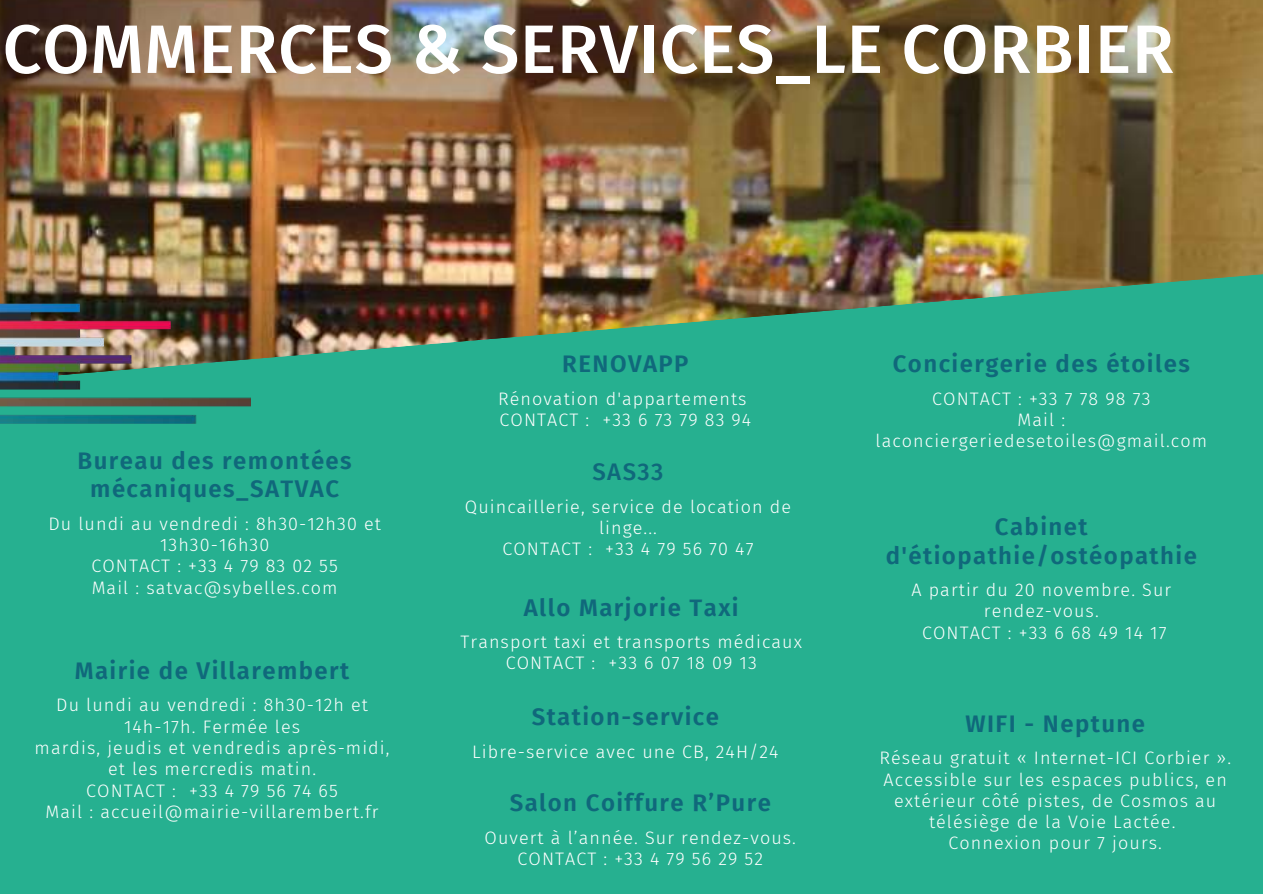
<style>
.page{position:relative;width:1263px;height:894px;background:#fff}
.page>*{position:absolute;margin:0;border:0;box-sizing:border-box;transform-origin:0 0}
.t1{font:500 68.4px "Fira Sans";letter-spacing:.01em;color:#fff}
.t2{font:600 24px/28.3px "Fira Sans";letter-spacing:.06em;color:#10687b;text-align:center}
.t3{font:500 24px "Fira Sans";letter-spacing:.06em;color:#10687b}
.t4{font:300 18px/21.3px "Fira Sans";letter-spacing:.06em;color:#fff;text-align:center}
</style>
<div class="page">
<img style="left:0;top:0;width:1262px;height:273px">
<div style="left:0;top:273px;width:1263px;height:620px;background:#26b090"></div>
<img style="left:0;top:296px;width:250px;height:135px">
<h1 class="t1" style="left:3px;top:9px;width:1172px">COMMERCES &amp; SERVICES_LE CORBIER</h1>
<h2 class="t2" style="left:78px;top:446px;width:276px">Bureau des remontées mécaniques_SATVAC</h2>
<p class="t4" style="left:48px;top:513px;width:334px">Du lundi au vendredi : 8h30-12h30 et<br>13h30-16h30<br>CONTACT : +33 4 79 83 02 55<br>Mail : satvac@sybelles.com</p>
<h2 class="t2" style="left:75px;top:656px;width:276px">Mairie de Villarembert</h2>
<p class="t4" style="left:35px;top:694px;width:356px">Du lundi au vendredi : 8h30-12h et<br>14h-17h. Fermée les<br>mardis, jeudis et vendredis après-midi, et les mercredis matin.<br>CONTACT : +33 4 79 56 74 65<br>Mail : accueil@mairie-villarembert.fr</p>
<h2 class="t2" style="left:562px;top:350px;width:128px">RENOVAPP</h2>
<p class="t4" style="left:498px;top:388px;width:255px;text-align:left">Rénovation d'appartements<br>CONTACT : +33 6 73 79 83 94</p>
<h2 class="t3" style="left:592px;top:457px;width:73px">SAS33</h2>
<p class="t4" style="left:465px;top:495px;width:328px">Quincaillerie, service de location de linge...<br>CONTACT : +33 4 79 56 70 47</p>
<h2 class="t2" style="left:524px;top:593px;width:216px">Allo Marjorie Taxi</h2>
<p class="t4" style="left:461px;top:631px;width:343px">Transport taxi et transports médicaux<br>CONTACT : +33 6 07 18 09 13</p>
<h2 class="t2" style="left:532px;top:702px;width:189px">Station-service</h2>
<p class="t4" style="left:472px;top:740px;width:308px">Libre-service avec une CB, 24H/24</p>
<h2 class="t2" style="left:510px;top:789px;width:263px">Salon Coiffure R’Pure</h2>
<p class="t4" style="left:485px;top:827px;width:313px">Ouvert à l’année. Sur rendez-vous.<br>CONTACT : +33 4 79 56 29 52</p>
<h2 class="t2" style="left:893px;top:350px;width:299px">Conciergerie des étoiles</h2>
<p class="t4" style="left:875px;top:388px;width:333px">CONTACT : +33 7 78 98 73<br>Mail : laconciergeriedesetoiles@gmail.com</p>
<h2 class="t2" style="left:886px;top:512px;width:313px">Cabinet d'étiopathie/ostéopathie</h2>
<p class="t4" style="left:911px;top:579px;width:261px">A partir du 20 novembre. Sur rendez-vous.<br>CONTACT : +33 6 68 49 14 17</p>
<h2 class="t2" style="left:965px;top:709px;width:181px">WIFI - Neptune</h2>
<p class="t4" style="left:879px;top:747px;width:353px">Réseau gratuit « Internet-ICI Corbier ».<br>Accessible sur les espaces publics, en extérieur côté pistes, de Cosmos au télésiège de la Voie Lactée.<br>Connexion pour 7 jours.</p>
</div>
